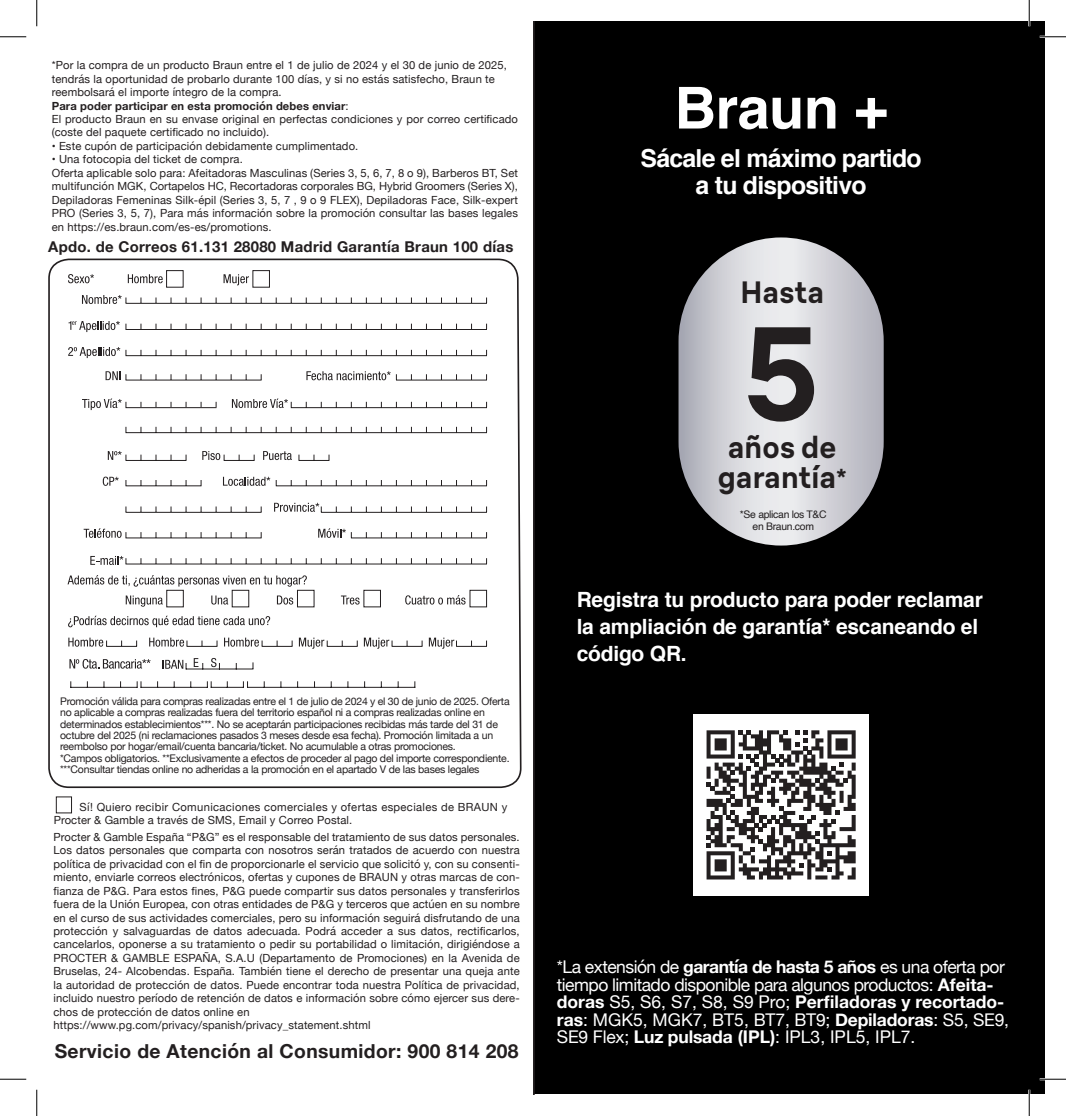
<style>
.page{position:relative;width:1066px;height:1116px;background:#fff}
.page>*{position:absolute;margin:0;border:0;box-sizing:border-box;transform-origin:0 0}
.t1{font:700 127.92px "Braun Linear";color:#231f20}
.t2{font:700 57.75px "Helvetica";letter-spacing:-.01em;color:#fff}
.t3{font:700 29.75px/29.2px "Braun Linear";letter-spacing:.01em;color:#231f20;text-align:center}
.t4{font:700 24.85px/27.1px "Helvetica";letter-spacing:-.03em;color:#fff;text-align:center}
.t5{font:700 21px/27.1px "Helvetica";letter-spacing:-.01em;color:#fff}
.t6{font:700 19.25px "Helvetica Neue";letter-spacing:.02em;color:#231f20}
.t7{font:17.5px/17.5px "Helvetica Neue";letter-spacing:-.03em;color:#fff}
.t8{font:700 14.88px "Helvetica Neue";letter-spacing:.02em;color:#231f20}
.t9{font:11.2px/13.5px "Helvetica Neue";letter-spacing:.01em;color:#231f20}
.t10{font:11.2px/13.5px "Helvetica Neue";letter-spacing:.03em;color:#231f20}
.t11{font:10.5px/11.4px "Helvetica Neue";letter-spacing:-.02em;color:#231f20}
.t12{font:10.33px/12.4px "Helvetica";letter-spacing:-.03em;color:#231f20;text-align:center}
.s1{font-weight:700}
.s2{font-size:22.93px}
</style>
<div class="page">
<svg style="left:48px;top:258px;width:474px;height:530px"></svg>
<svg style="left:125px;top:270px;width:363px;height:337px"></svg>
<hr style="left:276px;top:485px;width:211px;height:1px;background:#231f20">
<hr style="left:125px;top:485px;width:76px;height:1px;background:#231f20">
<hr style="left:125px;top:460px;width:61px;height:1px;background:#231f20">
<hr style="left:224px;top:460px;width:31px;height:1px;background:#231f20">
<hr style="left:298px;top:460px;width:31px;height:1px;background:#231f20">
<hr style="left:106px;top:646px;width:31px;height:1px;background:#231f20">
<hr style="left:186px;top:646px;width:31px;height:1px;background:#231f20">
<hr style="left:262px;top:646px;width:30px;height:1px;background:#231f20">
<hr style="left:327px;top:646px;width:31px;height:1px;background:#231f20">
<hr style="left:392px;top:646px;width:30px;height:1px;background:#231f20">
<hr style="left:456px;top:646px;width:31px;height:1px;background:#231f20">
<hr style="left:70px;top:686px;width:67px;height:1px;background:#231f20">
<hr style="left:141px;top:686px;width:67px;height:1px;background:#231f20">
<svg style="left:137px;top:681px;width:4px;height:6px"></svg>
<hr style="left:211px;top:686px;width:33px;height:1px;background:#231f20">
<svg style="left:207px;top:681px;width:5px;height:6px"></svg>
<hr style="left:381px;top:686px;width:34px;height:1px;background:#231f20">
<hr style="left:314px;top:686px;width:67px;height:1px;background:#231f20">
<hr style="left:247px;top:686px;width:67px;height:1px;background:#231f20">
<svg style="left:243px;top:681px;width:5px;height:6px"></svg>
<svg style="left:68px;top:274px;width:26px;height:9px"></svg>
<svg style="left:128px;top:274px;width:35px;height:9px"></svg>
<svg style="left:223px;top:274px;width:26px;height:11px"></svg>
<svg style="left:82px;top:295px;width:40px;height:9px"></svg>
<svg style="left:68px;top:321px;width:52px;height:11px"></svg>
<svg style="left:68px;top:347px;width:52px;height:11px"></svg>
<svg style="left:82px;top:398px;width:40px;height:12px"></svg>
<svg style="left:232px;top:398px;width:56px;height:10px"></svg>
<svg style="left:108px;top:451px;width:18px;height:9px"></svg>
<svg style="left:202px;top:451px;width:23px;height:9px"></svg>
<svg style="left:263px;top:451px;width:29px;height:9px"></svg>
<svg style="left:103px;top:476px;width:16px;height:10px"></svg>
<svg style="left:223px;top:476px;width:47px;height:10px"></svg>
<svg style="left:274px;top:502px;width:45px;height:9px"></svg>
<svg style="left:84px;top:528px;width:38px;height:9px"></svg>
<svg style="left:318px;top:528px;width:28px;height:9px"></svg>
<svg style="left:90px;top:556px;width:33px;height:9px"></svg>
<svg style="left:68px;top:575px;width:172px;height:11px"></svg>
<svg style="left:241px;top:575px;width:66px;height:11px"></svg>
<svg style="left:126px;top:595px;width:37px;height:11px"></svg>
<svg style="left:211px;top:595px;width:17px;height:9px"></svg>
<svg style="left:277px;top:595px;width:16px;height:9px"></svg>
<svg style="left:341px;top:595px;width:18px;height:9px"></svg>
<svg style="left:405px;top:595px;width:60px;height:9px"></svg>
<svg style="left:68px;top:615px;width:171px;height:12px"></svg>
<svg style="left:240px;top:616px;width:30px;height:9px"></svg>
<svg style="left:68px;top:637px;width:39px;height:9px"></svg>
<svg style="left:149px;top:637px;width:38px;height:9px"></svg>
<svg style="left:224px;top:637px;width:39px;height:9px"></svg>
<svg style="left:299px;top:637px;width:29px;height:11px"></svg>
<svg style="left:364px;top:637px;width:28px;height:11px"></svg>
<svg style="left:429px;top:637px;width:28px;height:11px"></svg>
<svg style="left:69px;top:659px;width:82px;height:9px"></svg>
<hr style="left:125px;top:379px;width:137px;height:1px;background:#231f20">
<hr style="left:396px;top:379px;width:91px;height:1px;background:#231f20">
<svg style="left:106px;top:371px;width:20px;height:9px"></svg>
<svg style="left:306px;top:371px;width:91px;height:9px"></svg>
<hr style="left:219px;top:668px;width:34px;height:1px;background:#231f20">
<hr style="left:186px;top:668px;width:34px;height:1px;background:#231f20">
<svg style="left:163px;top:659px;width:24px;height:10px"></svg>
<svg style="left:194px;top:658px;width:9px;height:11px"></svg>
<svg style="left:211px;top:657px;width:9px;height:12px"></svg>
<div style="left:56px;top:796px;width:16px;height:17px;border:1px solid #231f20"></div>
<div style="left:533px;top:22px;width:511px;height:1071px;background:#000"></div>
<svg style="left:678px;top:237px;width:205px;height:308px;background:#b3b3b8"></svg>
<div style="left:693px;top:714px;width:176px;height:181px;background:#fff"></div>
<svg style="left:706px;top:730px;width:149px;height:149px"></svg>
<hr style="left:1039px;top:36px;width:27px;height:2px;background:#fff">
<hr style="left:1039px;top:1077px;width:27px;height:3px;background:#fff">
<hr style="left:1028px;top:0;width:2px;height:26px;background:#fff">
<hr style="left:1028px;top:1089px;width:2px;height:26px;background:#fff">
<svg style="left:0;top:36px;width:26px;height:1px"></svg>
<svg style="left:1039px;top:36px;width:27px;height:1px"></svg>
<svg style="left:0;top:1078px;width:26px;height:1px"></svg>
<svg style="left:1039px;top:1078px;width:27px;height:1px"></svg>
<svg style="left:36px;top:0;width:1px;height:26px"></svg>
<svg style="left:36px;top:1089px;width:1px;height:26px"></svg>
<svg style="left:1029px;top:0;width:1px;height:26px"></svg>
<svg style="left:1029px;top:1089px;width:1px;height:26px"></svg>
<p class="t9" style="left:52px;top:59px;width:468px">*Por la compra de un producto Braun entre el 1 de julio de 2024 y el 30 de junio de 2025, tendrás la oportunidad de probarlo durante 100 días, y si no estás satisfecho, Braun te reembolsará el importe íntegro de la compra.<br><span class="s1">Para poder participar en esta promoción debes enviar</span>:<br>El producto Braun en su envase original en perfectas condiciones y por correo certificado (coste del paquete certificado no incluido).</p>
<p class="t9" style="left:52px;top:140px;width:308px">• Este cupón de participación debidamente cumplimentado.</p>
<p class="t9" style="left:52px;top:153px;width:468px">• Una fotocopia del ticket de compra.<br>Oferta aplicable solo para: Afeitadoras Masculinas (Series 3, 5, 6, 7, 8 o 9), Barberos BT, Set multifunción MGK, Cortapelos HC, Recortadoras corporales BG, Hybrid Groomers (Series X), Depiladoras Femeninas Silk-épil (Series 3, 5, 7 , 9 o 9 FLEX), Depiladoras Face, Silk-expert PRO (Series 3, 5, 7), Para más información sobre la promoción consultar las bases legales en https://es.braun.com/es-es/promotions.</p>
<h3 class="t8" style="left:48px;top:235px;width:466px">Apdo. de Correos 61.131 28080 Madrid Garantía Braun 100 días</h3>
<p class="t11" style="left:60px;top:696px;width:451px">Promoción válida para compras realizadas entre el 1 de julio de 2024 y el 30 de junio de 2025. Oferta no aplicable a compras realizadas fuera del territorio español ni a compras realizadas online en determinados establecimientos***. No se aceptarán participaciones recibidas más tarde del 31 de octubre del 2025 (ni reclamaciones pasados 3 meses desde esa fecha). Promoción limitada a un reembolso por hogar/email/cuenta bancaria/ticket. No acumulable a otras promociones.<br>*Campos obligatorios. **Exclusivamente a efectos de proceder al pago del importe correspondiente. ***Consultar tiendas online no adheridas a la promoción en el apartado V de las bases legales</p>
<p class="t10" style="left:54px;top:800px;width:455px;text-indent:26px">Sí! Quiero recibir Comunicaciones comerciales y ofertas especiales de BRAUN y<br>Procter &amp; Gamble a través de SMS, Email y Correo Postal.</p>
<p class="t9" style="left:54px;top:830px;width:468px">Procter &amp; Gamble España “P&amp;G” es el responsable del tratamiento de sus datos personales.<br>Los datos personales que comparta con nosotros serán tratados de acuerdo con nuestra política de privacidad con el fin de proporcionarle el servicio que solicitó y, con su consenti&shy;miento, enviarle correos electrónicos, ofertas y cupones de BRAUN y otras marcas de con&shy;fianza de P&amp;G. Para estos fines, P&amp;G puede compartir sus datos personales y transferirlos fuera de la Unión Europea, con otras entidades de P&amp;G y terceros que actúen en su nombre en el curso de sus actividades comerciales, pero su información seguirá disfrutando de una protección y salvaguardas de datos adecuada. Podrá acceder a sus datos, rectificarlos, cancelarlos, oponerse a su tratamiento o pedir su portabilidad o limitación, dirigiéndose a PROCTER &amp; GAMBLE ESPAÑA, S.A.U (Departamento de Promociones) en la Avenida de Bruselas, 24- Alcobendas. España. También tiene el derecho de presentar una queja ante la autoridad de protección de datos. Puede encontrar toda nuestra Política de privacidad, incluido nuestro período de retención de datos e información sobre cómo ejercer sus dere&shy;chos de protección de datos online en https://www.pg.com/privacy/spanish/privacy_statement.shtml</p>
<h3 class="t6" style="left:55px;top:1036px;width:465px">Servicio de Atención al Consumidor: 900 814 208</h3>
<h2 class="t2" style="left:674px;top:61px;width:215px">Braun +</h2>
<h3 class="t4" style="left:640px;top:144px;width:282px">Sácale el máximo partido a tu dispositivo</h3>
<h3 class="t3" style="left:740px;top:277px;width:85px">Hasta</h3>
<h1 class="t1" style="left:743px;top:292px;width:78px">5</h1>
<h3 class="t3" style="left:717px;top:432px;width:131px">años de garantía<span class="s2">*</span></h3>
<p class="t12" style="left:740px;top:508px;width:88px">*Se aplican los T&amp;C en Braun.com</p>
<h3 class="t5" style="left:576px;top:586px;width:408px">Registra tu producto para poder reclamar la ampliación de garantía* escaneando el código QR.</h3>
<p class="t7" style="left:557px;top:959px;width:454px">*La extensión de <span class="s1">garantía de hasta 5 años</span> es una oferta por tiempo limitado disponible para algunos productos: <span class="s1">Afeita&shy;doras</span> S5, S6, S7, S8, S9 Pro; <span class="s1">Perfiladoras y recortado&shy;ras</span>: MGK5, MGK7, BT5, BT7, BT9; <span class="s1">Depiladoras</span>: S5, SE9, SE9 Flex; <span class="s1">Luz pulsada (IPL)</span>: IPL3, IPL5, IPL7.</p>
</div>
